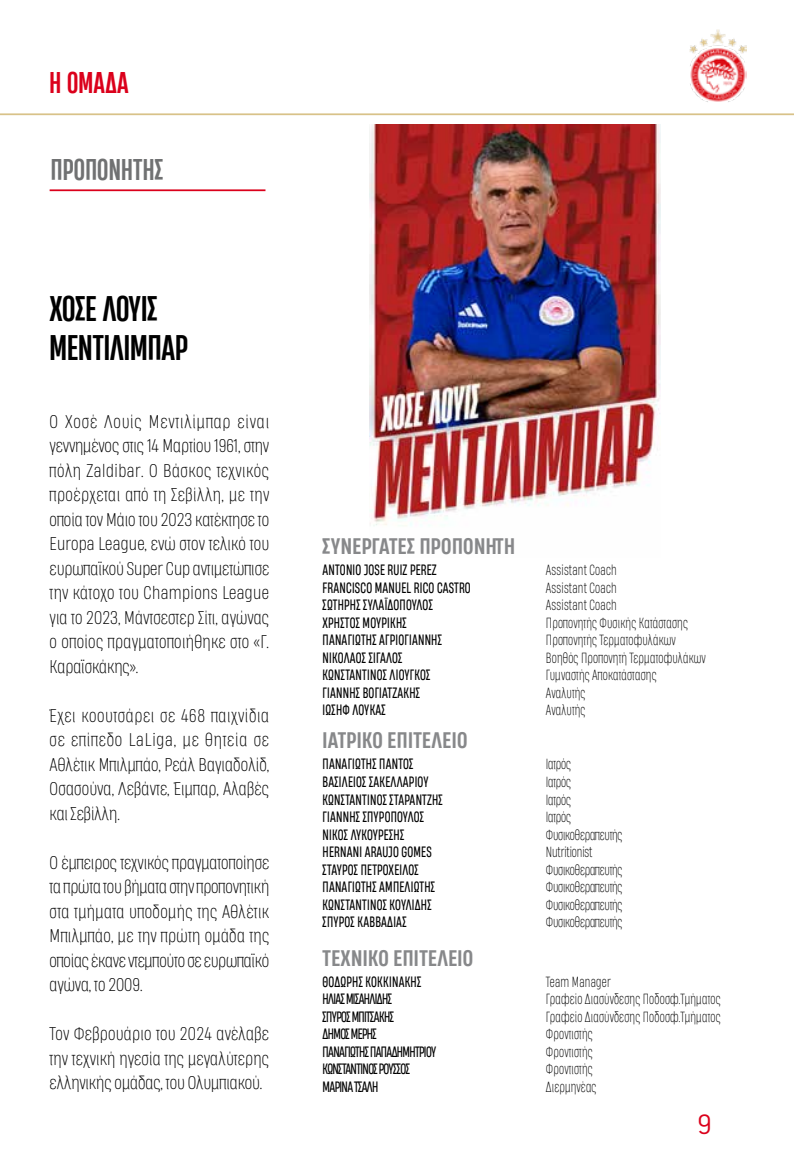
<style>
.page{position:relative;width:794px;height:1166px;background:#fff}
.page>*{position:absolute;margin:0;border:0;box-sizing:border-box;transform-origin:0 0}
.t1{font:500 33.25px/39.9px "Heading Now 45";color:#000}
.t2{font:300 31.5px "PF Handbook Pro";color:#db001b}
.t3{font:500 28px "Heading Now 45";letter-spacing:.01em;color:#707172}
.t4{font:500 28px "Heading Now 45";letter-spacing:.01em;color:#db001b}
.t5{font:500 21px "Heading Now 55";letter-spacing:.02em;color:#87888a}
.t6{font:300 17.5px/24.5px "Heading Now 52";letter-spacing:.01em;color:#000;text-align:justify}
.t7{font:14px/17.5px "Heading Now 54";letter-spacing:.02em;color:#000;scale:.85 1}
.t8{font:300 14px/17.5px "Heading Now 52";letter-spacing:.02em;color:#000;scale:.85 1}
.t9{font:300 14px/17.5px "Heading Now 52";letter-spacing:-.01em;color:#000;scale:.85 1}
.t10{font:14px/17.5px "Heading Now 54";letter-spacing:-.05em;color:#000;scale:.85 1}
</style>
<div class="page">
<hr style="left:0;top:113px;width:794px;height:2px;background:#d8c289">
<img style="left:690px;top:30px;width:57px;height:72px">
<hr style="left:50px;top:189px;width:215px;height:2px;background:#db001b">
<img style="left:370px;top:125px;width:290px;height:401px">
<h3 class="t4" style="left:50px;top:63px;width:80px">Η ΟΜΑΔΑ</h3>
<h3 class="t3" style="left:51px;top:150px;width:114px">ΠΡΟΠΟΝΗΤΉΣ</h3>
<h1 class="t1" style="left:50px;top:287px;width:140px">ΧΟΣΕ ΛΟΥΙΣ<br>ΜΕΝΤΙΛΙΜΠΑΡ</h1>
<p class="t6" style="left:50px;top:408px;width:221px">Ο Χοσέ Λουίς Μεντιλίμπαρ είναι γεννημένος στις 14 Μαρτίου 1961, στην πόλη Zaldibar. Ο Βάσκος τεχνικός προέρχεται από τη Σεβίλλη, με την οποία τον Μάιο του 2023 κατέκτησε το Europa League, ενώ στον τελικό του ευρωπαϊκού Super Cup αντιμετώπισε την κάτοχο του Champions League για το 2023, Μάντσεστερ Σίτι, αγώνας ο οποίος πραγματοποιήθηκε στο «Γ.<br>Καραϊσκάκης».</p>
<p class="t6" style="left:50px;top:702px;width:221px">Έχει κοουτσάρει σε 468 παιχνίδια σε επίπεδο LaLiga, με θητεία σε Αθλέτικ Μπιλμπάο, Ρεάλ Βαγιαδολίδ, Οσασούνα, Λεβάντε, Έιμπαρ, Αλαβές και Σεβίλλη.</p>
<p class="t6" style="left:50px;top:849px;width:221px">Ο έμπειρος τεχνικός πραγματοποίησε τα πρώτα του βήματα στην προπονητική στα τμήματα υποδομής της Αθλέτικ Μπιλμπάο, με την πρώτη ομάδα της οποίας έκανε ντεμπούτο σε ευρωπαϊκό αγώνα, το 2009.</p>
<p class="t6" style="left:50px;top:1021px;width:221px">Τον Φεβρουάριο του 2024 ανέλαβε την τεχνική ηγεσία της μεγαλύτερης ελληνικής ομάδας, του Ολυμπιακού.</p>
<p class="t5" style="left:322px;top:531px;width:194px">ΣΥΝΕΡΓΑΤΕΣ ΠΡΟΠΟΝΗΤΗ</p>
<p class="t7" style="left:322px;top:561px;width:176px">ANTONIO JOSE RUIZ PEREZ<br>FRANCISCO MANUEL RICO CASTRO<br>ΣΩΤΉΡΗΣ ΣΥΛΑΪΔΌΠΟΥΛΟΣ<br>ΧΡΗΣΤΟΣ ΜΟΥΡΙΚΗΣ<br>ΠΑΝΑΓΙΩΤΗΣ ΑΓΡΙΟΓΙΑΝΝΗΣ<br>ΝΙΚΟΛΑΟΣ ΣΙΓΑΛΟΣ<br>ΚΩΝΣΤΑΝΤΙΝΟΣ ΛΙΟΥΓΚΟΣ<br>ΓΙΑΝΝΗΣ ΒΟΓΙΑΤΖΑΚΗΣ<br>ΙΩΣΗΦ ΛΟΥΚΑΣ</p>
<p class="t5" style="left:322px;top:726px;width:146px">IΑΤΡΙΚΟ ΕΠΙΤΕΛΕΙΟ</p>
<p class="t7" style="left:322px;top:755px;width:143px">ΠΑΝΑΓΙΏΤΗΣ ΠΆΝΤΟΣ<br>ΒΑΣΊΛΕΙΟΣ ΣΑΚΕΛΛΑΡΊΟΥ<br>ΚΩΝΣΤΑΝΤΊΝΟΣ ΣΤΑΡΑΝΤΖΉΣ<br>ΓΙΆΝΝΗΣ ΣΠΥΡΌΠΟΥΛΟΣ<br>ΝΙΚΟΣ ΛΥΚΟΥΡΕΣΗΣ<br>HERNANI ARAUJO GOMES<br>ΣΤΑΥΡΟΣ ΠΕΤΡΟΧΕΙΛΟΣ<br>ΠΑΝΑΓΙΩΤΗΣ ΑΜΠΕΛΙΏΤΗΣ<br>ΚΩΝΣΤΑΝΤΙΝΟΣ ΚΟΥΛΙΔΗΣ<br>ΣΠΥΡΟΣ ΚΑΒΒΑΔΙΑΣ</p>
<p class="t5" style="left:322px;top:943px;width:152px">ΤΕΧΝΙΚΟ ΕΠΙΤΕΛΕΙΟ</p>
<p class="t10" style="left:322px;top:972px;width:135px">ΘΟΔΩΡΗΣ ΚΟΚΚΙΝΑΚΗΣ<br>ΗΛΙΑΣ ΜΙΣΑΗΛΙΔΗΣ<br>ΣΠΥΡΟΣ ΜΠΙΤΣΑΚΗΣ<br>ΔΗΜΟΣ ΜΕΡΗΣ<br>ΠΑΝΑΓΙΩΤΗΣ ΠΑΠΑΔΗΜΗΤΡΙΟΥ<br>ΚΩΝΣΤΑΝΤΙΝΟΣ ΡΟΥΣΣΟΣ<br>ΜΑΡΙΝΑ ΤΣΑΛΗ</p>
<p class="t8" style="left:546px;top:561px;width:190px">Assistant Coach<br>Assistant Coach<br>Assistant Coach<br>Προπονητής Φυσικής Κατάστασης<br>Προπονητής Τερματοφυλάκων<br>Βοηθός Προπονητή Τερματοφυλάκων<br>Γυμναστής Αποκατάστασης<br>Αναλυτής<br>Αναλυτής</p>
<p class="t9" style="left:546px;top:755px;width:92px">Ιατρός<br>Ιατρός<br>Ιατρός<br>Ιατρός<br>Φυσικοθεραπευτής<br>Nutritionist<br>Φυσικοθεραπευτής<br>Φυσικοθεραπευτής<br>Φυσικοθεραπευτής<br>Φυσικοθεραπευτής</p>
<p class="t8" style="left:546px;top:972px;width:207px">Team Manager<br>Γραφείο Διασύνδεσης Ποδοσφ.Τμήματος<br>Γραφείο Διασύνδεσης Ποδοσφ.Τμήματος<br>Φροντιστής<br>Φροντιστής<br>Φροντιστής<br>Διερμηνέας</p>
<h2 class="t2" style="left:697px;top:1105px;width:16px">9</h2>
</div>
